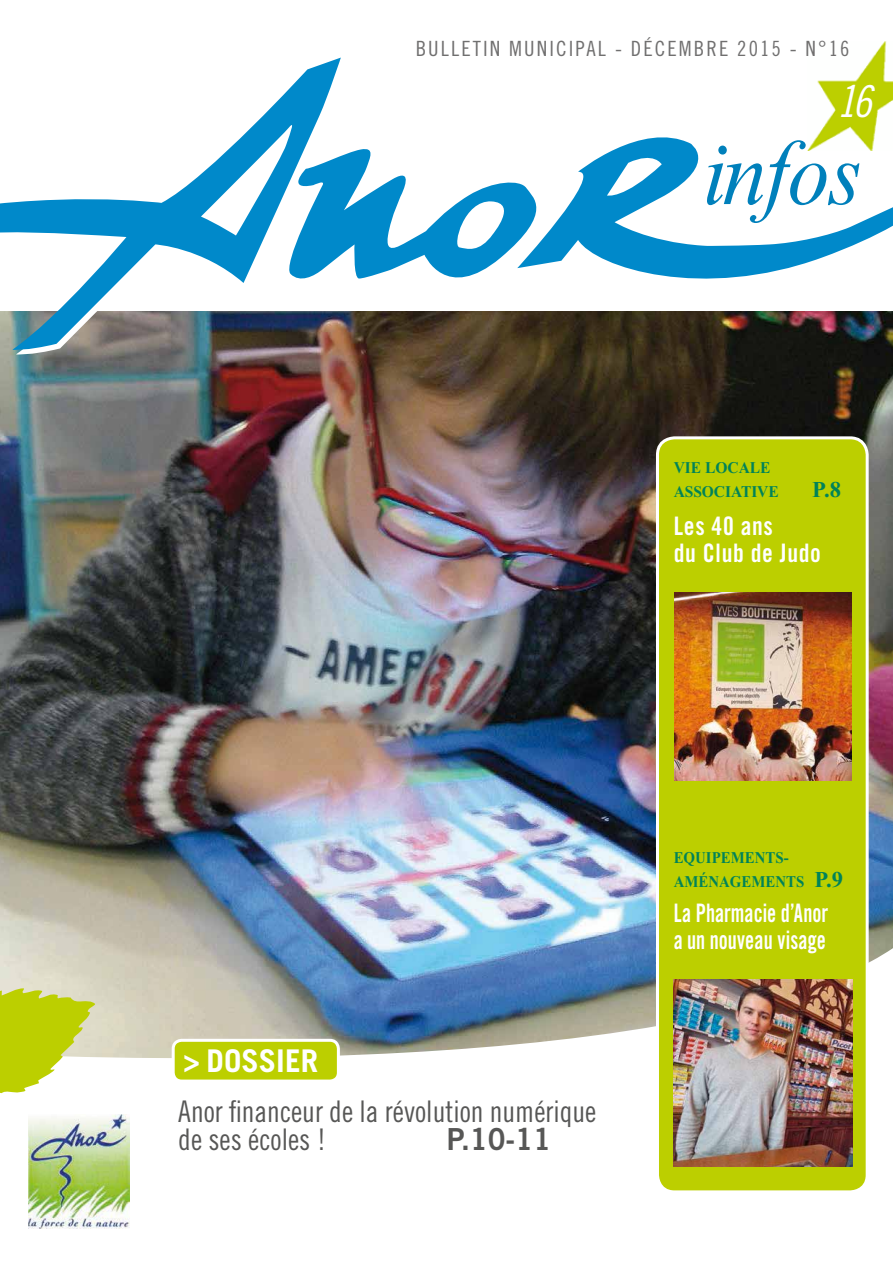
<style>
.page{position:relative;width:893px;height:1263px;background:#fff}
.page>*{position:absolute;margin:0;border:0;box-sizing:border-box;transform-origin:0 0}
.t1{font:43.95px "Trade Gothic Cond Eighteen Obl";color:#fff}
.t2{font:700 31.35px "Trade Gothic";color:#fff}
.t3{font:30.45px "Trade Gothic Bold Two";color:#575756;scale:.96 1}
.t4{font:29.85px/28.5px "Trade Gothic Cond Eighteen";color:#575756;scale:.96 1}
.t5{font:25.5px/27px "Trade Gothic Bold Cond Twenty";letter-spacing:.01em;color:#fff;scale:.8 1}
.t6{font:25.5px/27px "Trade Gothic Bold Cond Twenty";letter-spacing:.03em;color:#fff;scale:.95 1}
.t7{font:700 22.65px "Times New Roman";color:#008358}
.t8{font:21px "Trade Gothic Cond Eighteen";letter-spacing:.1em;color:#706f6f}
.t9{font:700 16.35px/23.9px "Times New Roman";color:#008358;scale:.91 1}
.t10{font:700 16.35px/23.9px "Times New Roman";color:#008358;scale:.95 1}
.s1{font-size:30.75px}
.s2{font-size:22.65px}
</style>
<div class="page">
<img style="left:0;top:312px;width:892px;height:623px">
<img style="left:0;top:935px;width:892px;height:123px">
<div style="left:657px;top:438px;width:210px;height:754px;background:#bccf00;border-radius:17px"></div>
<div style="left:656px;top:436px;width:213px;height:757px;border:3px solid #fff;border-radius:17px"></div>
<img style="left:28px;top:1114px;width:102px;height:115px">
<svg style="left:0;top:311px;width:344px;height:45px;background:#87817f"></svg>
<svg style="left:0;top:58px;width:341px;height:293px"></svg>
<svg style="left:282px;top:147px;width:235px;height:161px"></svg>
<svg style="left:517px;top:137px;width:375px;height:142px"></svg>
<svg style="left:707px;top:140px;width:152px;height:83px"></svg>
<div style="left:173px;top:1040px;width:165px;height:41px;background:#bccf00;border-radius:9px"></div>
<div style="left:172px;top:1039px;width:168px;height:43px;border:3px solid #fff;border-radius:9px"></div>
<img style="left:807px;top:41px;width:85px;height:109px">
<svg style="left:0;top:988px;width:95px;height:105px"></svg>
<img style="left:674px;top:979px;width:178px;height:187px">
<img style="left:674px;top:592px;width:178px;height:189px">
<p class="t8" style="left:416px;top:36px;width:435px">BULLETIN MUNICIPAL - DÉCEMBRE 2015 - N°16</p>
<h1 class="t1" style="left:836px;top:75px;width:37px">16</h1>
<p class="t10" style="left:674px;top:455px;width:112px">VIE LOCALE<br>ASSOCIATIVE</p>
<p class="t7" style="left:812px;top:473px;width:30px">P.8</p>
<p class="t6" style="left:674px;top:512px;width:157px">Les 40 ans<br>du Club de Judo</p>
<p class="t2" style="left:184px;top:1042px;width:136px"><span class="s1">&gt;</span> DOSSIER</p>
<p class="t4" style="left:178px;top:1096px;width:437px">Anor financeur de la révolution numérique de ses écoles !</p>
<p class="t3" style="left:447px;top:1120px;width:110px">P.10-11</p>
<p class="t9" style="left:674px;top:845px;width:188px">EQUIPEMENTS-<br>AMÉNAGEMENTS <span class="s2">P.9</span></p>
<p class="t5" style="left:674px;top:899px;width:195px">La Pharmacie d’Anor a un nouveau visage</p>
</div>
